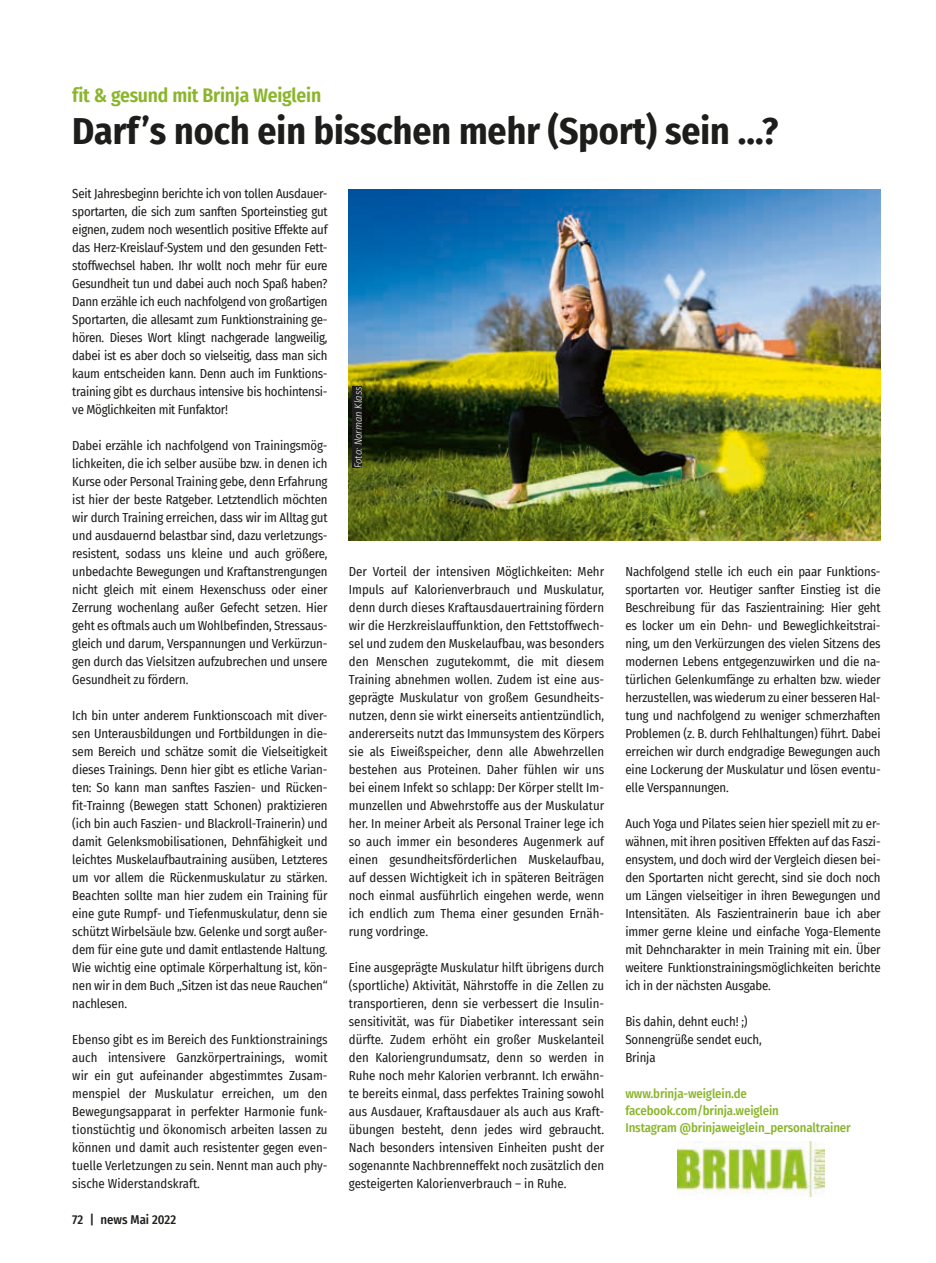
<style>
.page{position:relative;width:936px;height:1263px;background:#fff}
.page>*{position:absolute;margin:0;border:0;box-sizing:border-box;transform-origin:0 0}
.t1{font:700 37.5px "Fira Sans Condensed";color:#1d1d1b}
.t2{font:600 19.5px "Fira Sans Condensed";letter-spacing:-.01em;color:#8ab52b}
.t3{font:12.75px/18px "Fira Sans Condensed";letter-spacing:-.01em;color:#1d1d1b;text-align:justify}
.t4{font:500 12.75px/17.2px "Fira Sans Condensed";letter-spacing:-.01em;color:#8ab52b}
.t5{font:500 12.75px "Fira Sans Condensed";color:#1d1d1b}
.t6{font:italic 300 10.5px "Fira Sans Condensed";color:#fff}
</style>
<div class="page">
<img style="left:677px;top:1142px;width:147px;height:54px">
<img style="left:349px;top:189px;width:531px;height:351px">
<div style="left:352px;top:387px;width:10px;height:81px;background:#1d1d1b"></div>
<h2 class="t2" style="left:72px;top:84px;width:250px">fit &amp; gesund mit Brinja Weiglein</h2>
<h1 class="t1" style="left:72px;top:109px;width:707px">Darf’s noch ein bisschen mehr (Sport) sein …?</h1>
<p class="t3" style="left:72px;top:185px;width:257px">Seit Jahresbeginn berichte ich von tollen Ausdauer&shy;sportarten, die sich zum sanften Sporteinstieg gut eignen, zudem noch wesentlich positive Effekte auf das Herz-Kreislauf-System und den gesunden Fett&shy;stoffwechsel haben. Ihr wollt noch mehr für eure Gesundheit tun und dabei auch noch Spaß haben?<br>Dann erzähle ich euch nachfolgend von großartigen Sportarten, die allesamt zum Funktionstraining ge&shy;hören. Dieses Wort klingt nachgerade langweilig, dabei ist es aber doch so vielseitig, dass man sich kaum entscheiden kann. Denn auch im Funktions&shy;training gibt es durchaus intensive bis hochintensi&shy;ve Möglichkeiten mit Funfaktor!</p>
<p class="t3" style="left:72px;top:437px;width:257px">Dabei erzähle ich nachfolgend von Trainingsmög&shy;lichkeiten, die ich selber ausübe bzw. in denen ich Kurse oder Personal Training gebe, denn Erfahrung ist hier der beste Ratgeber. Letztendlich möchten wir durch Training erreichen, dass wir im Alltag gut und ausdauernd belastbar sind, dazu verletzungs&shy;resistent, sodass uns kleine und auch größere, unbedachte Bewegungen und Kraftanstrengungen nicht gleich mit einem Hexenschuss oder einer Zerrung wochenlang außer Gefecht setzen. Hier geht es oftmals auch um Wohlbefinden, Stressaus&shy;gleich und darum, Verspannungen und Verkürzun&shy;gen durch das Vielsitzen aufzubrechen und unsere Gesundheit zu fördern.</p>
<p class="t3" style="left:72px;top:707px;width:257px">Ich bin unter anderem Funktionscoach mit diver&shy;sen Unterausbildungen und Fortbildungen in die&shy;sem Bereich und schätze somit die Vielseitigkeit dieses Trainings. Denn hier gibt es etliche Varian&shy;ten: So kann man sanftes Faszien- und Rücken&shy;fit-Trainng (Bewegen statt Schonen) praktizieren (ich bin auch Faszien- und Blackroll-Trainerin) und damit Gelenksmobilisationen, Dehnfähigkeit und leichtes Muskelaufbautraining ausüben, Letzteres um vor allem die Rückenmuskulatur zu stärken.<br>Beachten sollte man hier zudem ein Training für eine gute Rumpf- und Tiefenmuskulatur, denn sie schützt Wirbelsäule bzw. Gelenke und sorgt außer&shy;dem für eine gute und damit entlastende Haltung.<br>Wie wichtig eine optimale Körperhaltung ist, kön&shy;nen wir in dem Buch „Sitzen ist das neue Rauchen“ nachlesen.</p>
<p class="t3" style="left:72px;top:1031px;width:257px">Ebenso gibt es im Bereich des Funktionstrainings auch intensivere Ganzkörpertrainings, womit wir ein gut aufeinander abgestimmtes Zusam&shy;menspiel der Muskulatur erreichen, um den Bewegungsapparat in perfekter Harmonie funk&shy;tionstüchtig und ökonomisch arbeiten lassen zu können und damit auch resistenter gegen even&shy;tuelle Verletzungen zu sein. Nennt man auch phy&shy;sische Widerstandskraft.</p>
<p class="t5" style="left:72px;top:1212px;width:105px">72 | news Mai 2022</p>
<p class="t6" style="left:352px;top:468px;width:83px;rotate:-90deg">Foto: Norman Klass</p>
<p class="t3" style="left:349px;top:563px;width:257px">Der Vorteil der intensiven Möglichkeiten: Mehr Impuls auf Kalorienverbrauch und Muskulatur, denn durch dieses Kraftausdauertraining fördern wir die Herzkreislauffunktion, den Fettstoffwech&shy;sel und zudem den Muskelaufbau, was besonders den Menschen zugutekommt, die mit diesem Training abnehmen wollen. Zudem ist eine aus&shy;geprägte Muskulatur von großem Gesundheits&shy;nutzen, denn sie wirkt einerseits antientzündlich, andererseits nutzt das Immunsystem des Körpers sie als Eiweißspeicher, denn alle Abwehrzellen bestehen aus Proteinen. Daher fühlen wir uns bei einem Infekt so schlapp: Der Körper stellt Im&shy;munzellen und Abwehrstoffe aus der Muskulatur her. In meiner Arbeit als Personal Trainer lege ich so auch immer ein besonderes Augenmerk auf einen gesundheitsförderlichen Muskelaufbau, auf dessen Wichtigkeit ich in späteren Beiträgen noch einmal ausführlich eingehen werde, wenn ich endlich zum Thema einer gesunden Ernäh&shy;rung vordringe.</p>
<p class="t3" style="left:349px;top:959px;width:257px">Eine ausgeprägte Muskulatur hilft übrigens durch (sportliche) Aktivität, Nährstoffe in die Zellen zu transportieren, denn sie verbessert die Insulin&shy;sensitivität, was für Diabetiker interessant sein dürfte. Zudem erhöht ein großer Muskelanteil den Kaloriengrundumsatz, denn so werden in Ruhe noch mehr Kalorien verbrannt. Ich erwähn&shy;te bereits einmal, dass perfektes Training sowohl aus Ausdauer, Kraftausdauer als auch aus Kraft&shy;übungen besteht, denn jedes wird gebraucht.<br>Nach besonders intensiven Einheiten pusht der sogenannte Nachbrenneffekt noch zusätzlich den gesteigerten Kalorienverbrauch – in Ruhe.</p>
<p class="t3" style="left:625px;top:563px;width:257px">Nachfolgend stelle ich euch ein paar Funktions&shy;sportarten vor. Heutiger sanfter Einstieg ist die Beschreibung für das Faszientraining: Hier geht es locker um ein Dehn- und Beweglichkeitstrai&shy;ning, um den Verkürzungen des vielen Sitzens des modernen Lebens entgegenzuwirken und die na&shy;türlichen Gelenkumfänge zu erhalten bzw. wieder herzustellen, was wiederum zu einer besseren Hal&shy;tung und nachfolgend zu weniger schmerzhaften Problemen (z. B. durch Fehlhaltungen) führt. Dabei erreichen wir durch endgradige Bewegungen auch eine Lockerung der Muskulatur und lösen eventu&shy;elle Verspannungen.</p>
<p class="t3" style="left:625px;top:815px;width:257px">Auch Yoga und Pilates seien hier speziell mit zu er&shy;wähnen, mit ihren positiven Effekten auf das Faszi&shy;ensystem, und doch wird der Vergleich diesen bei&shy;den Sportarten nicht gerecht, sind sie doch noch um Längen vielseitiger in ihren Bewegungen und Intensitäten. Als Faszientrainerin baue ich aber immer gerne kleine und einfache Yoga-Elemente mit Dehncharakter in mein Training mit ein. Über weitere Funktionstrainingsmöglichkeiten berichte ich in der nächsten Ausgabe.</p>
<p class="t3" style="left:625px;top:1013px;width:138px;text-align:left">Bis dahin, dehnt euch! ;)<br>Sonnengrüße sendet euch,<br>Brinja</p>
<p class="t4" style="left:625px;top:1085px;width:227px">www.brinja-weiglein.de facebook.com/brinja.weiglein<br>Instagram @brinjaweiglein_personaltrainer</p>
</div>
